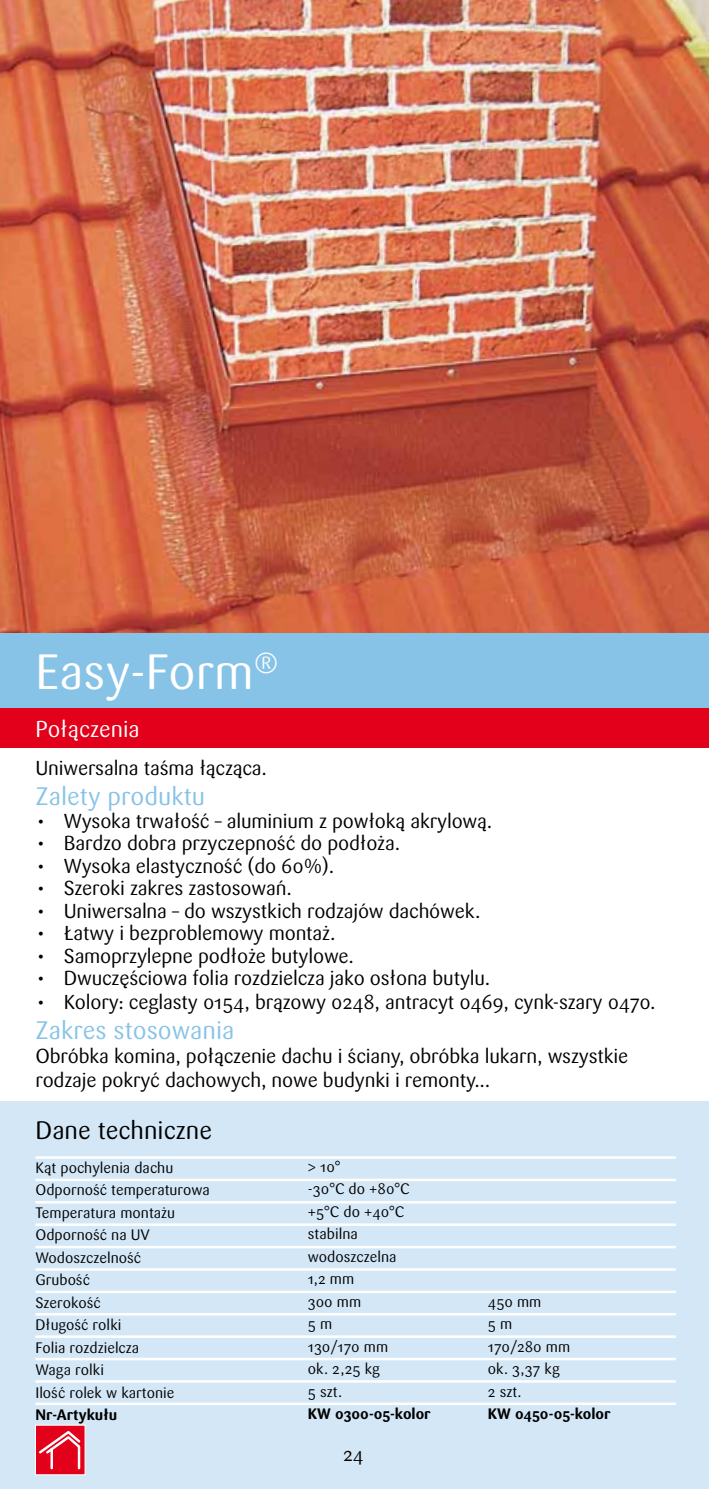
<style>
.page{position:relative;width:709px;height:1489px;background:#fff}
.page>*{position:absolute;margin:0;border:0;box-sizing:border-box;transform-origin:0 0}
.t1{font:49px "Sari Pl";color:#fff}
.t2{font:25px "Sari Pl";color:#87c3e7}
.t3{font:25px "Sari Pl";color:#000}
.t4{font:22.75px "Sari Pl";color:#fff}
.t5{font:20px/24px "Sari Pl";letter-spacing:-.01em;color:#000}
.t6{font:19.25px "Sari Pl";color:#000}
.t7{font:15px/22.5px "Sari Pl";color:#000}
.t8{font:700 15px "Sari Pl";color:#000}
</style>
<div class="page">
<div style="left:0;top:1101px;width:709px;height:387px;background:#d4e7f6"></div>
<hr style="left:35px;top:1156px;width:641px;height:2px;background:#fff">
<hr style="left:35px;top:1178px;width:641px;height:3px;background:#fff">
<hr style="left:35px;top:1200px;width:641px;height:3px;background:#fff">
<hr style="left:35px;top:1223px;width:641px;height:2px;background:#fff">
<hr style="left:35px;top:1245px;width:641px;height:3px;background:#fff">
<hr style="left:35px;top:1268px;width:641px;height:2px;background:#fff">
<hr style="left:35px;top:1290px;width:641px;height:2px;background:#fff">
<hr style="left:35px;top:1312px;width:641px;height:3px;background:#fff">
<hr style="left:35px;top:1357px;width:641px;height:3px;background:#fff">
<hr style="left:35px;top:1335px;width:641px;height:2px;background:#fff">
<hr style="left:35px;top:1379px;width:641px;height:3px;background:#fff">
<hr style="left:35px;top:1402px;width:641px;height:2px;background:#fff">
<img style="left:0;top:0;width:709px;height:633px">
<div style="left:0;top:633px;width:709px;height:75px;background:#87c3e7"></div>
<div style="left:0;top:708px;width:709px;height:39px;background:#e2001a"></div>
<div style="left:35px;top:1424px;width:50px;height:50px;background:#e2001a"></div>
<svg style="left:39px;top:1431px;width:42px;height:39px"></svg>
<div style="left:35px;top:1424px;width:51px;height:51px;border:1px solid #fff"></div>
<h1 class="t1" style="left:35px;top:643px;width:244px">Easy-Form<sup>®</sup></h1>
<p class="t4" style="left:35px;top:715px;width:106px">Połączenia</p>
<p class="t5" style="left:35px;top:756px;width:233px">Uniwersalna taśma łącząca.</p>
<p class="t2" style="left:35px;top:782px;width:171px">Zalety produktu</p>
<p class="t5" style="left:35px;top:808px;width:458px">• wysoka trwałość – aluminium z powłoką akrylową.</p>
<p class="t5" style="left:35px;top:831px;width:366px">• Bardzo dobra przyczepność do podłoża.</p>
<p class="t5" style="left:35px;top:853px;width:300px">• Wysoka elastyczność (do 60%).</p>
<p class="t5" style="left:35px;top:876px;width:258px">• Szeroki zakres zastosowań.</p>
<p class="t5" style="left:35px;top:898px;width:446px">• Uniwersalna – do wszystkich rodzajów dachówek.</p>
<p class="t5" style="left:35px;top:921px;width:301px">• łatwy i bezproblemowy montaż.</p>
<p class="t5" style="left:35px;top:943px;width:320px">• Samoprzylepne podłoże butylowe.</p>
<p class="t5" style="left:35px;top:966px;width:456px">• Dwuczęściowa folia rozdzielcza jako osłona butylu.</p>
<p class="t5" style="left:35px;top:990px;width:621px">• Kolory: ceglasty 0154, brązowy 0248, antracyt 0469, cynk-szary 0470.</p>
<p class="t2" style="left:35px;top:1016px;width:200px">Zakres stosowania</p>
<p class="t5" style="left:35px;top:1044px;width:594px">Obróbka komina, połączenie dachu i ściany, obróbka lukarn, wszystkie rodzaje pokryć dachowych, nowe budynki i remonty...</p>
<p class="t3" style="left:35px;top:1115px;width:178px">Dane techniczne</p>
<p class="t7" style="left:35px;top:1156px;width:176px">Kąt pochylenia dachu<br>Odporność temperaturowa<br>Temperatura montażu<br>Odporność na UV<br>Wodoszczelność<br>Grubość<br>Szerokość<br>Długość rolki<br>Folia rozdzielcza<br>Waga rolki<br>Ilość rolek w kartonie</p>
<p class="t8" style="left:35px;top:1405px;width:83px">Nr-Artykułu</p>
<p class="t7" style="left:308px;top:1155px;width:103px">&gt; 10°<br>-30°C do +80°C +5°C do +40°C stabilna wodoszczelna<br>1,2 mm<br>300 mm</p>
<p class="t7" style="left:488px;top:1290px;width:55px">450 mm</p>
<p class="t7" style="left:308px;top:1312px;width:26px">5 m</p>
<p class="t7" style="left:488px;top:1312px;width:26px">5 m</p>
<p class="t7" style="left:308px;top:1335px;width:82px">130/170 mm</p>
<p class="t7" style="left:488px;top:1335px;width:84px">170/280 mm</p>
<p class="t7" style="left:308px;top:1357px;width:74px">ok. 2,25 kg</p>
<p class="t7" style="left:488px;top:1357px;width:73px">ok. 3,37 kg</p>
<p class="t7" style="left:308px;top:1380px;width:36px">5 szt.</p>
<p class="t7" style="left:488px;top:1380px;width:35px">2 szt.</p>
<p class="t8" style="left:308px;top:1404px;width:124px">KW 0300-05-kolor</p>
<p class="t8" style="left:488px;top:1404px;width:124px">KW 0450-05-kolor</p>
<p class="t6" style="left:343px;top:1442px;width:22px">24</p>
</div>
